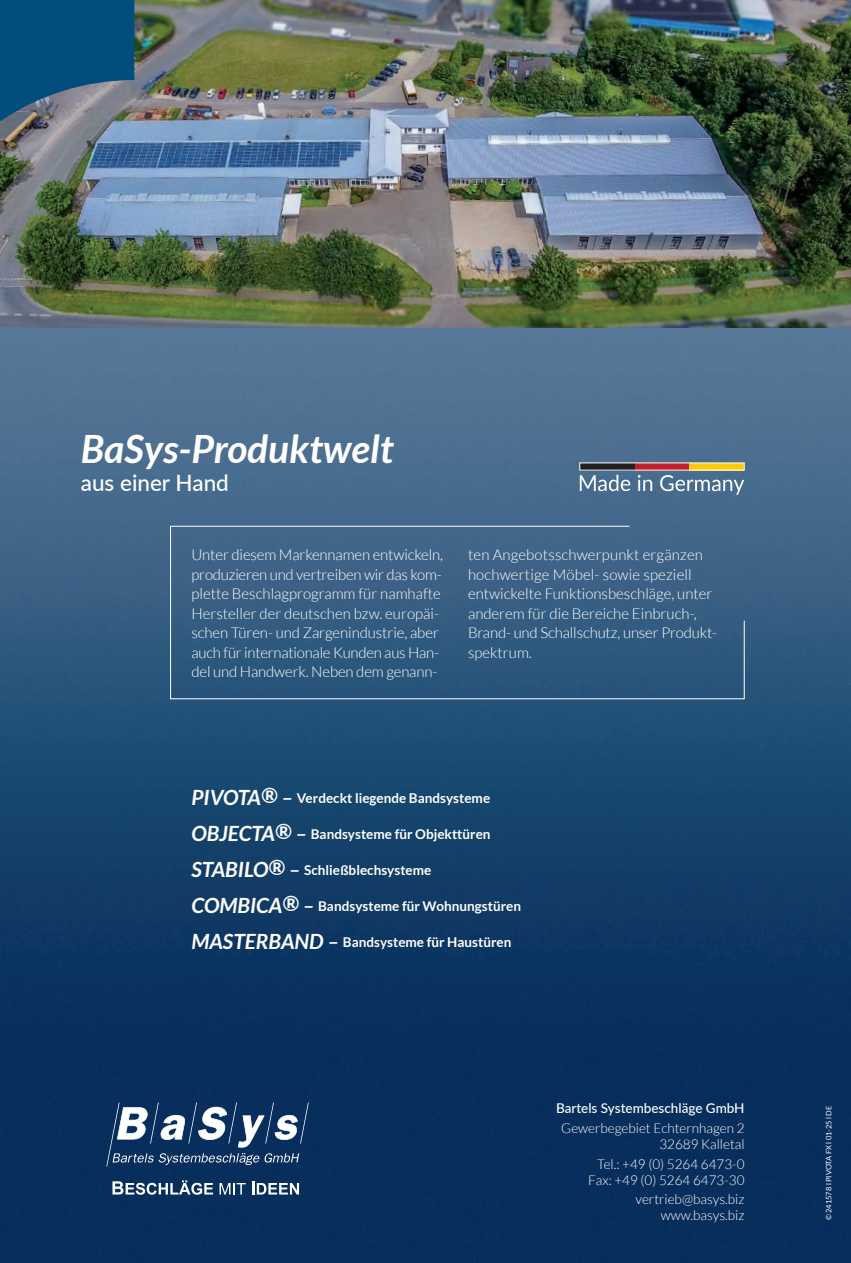
<style>
.page{position:relative;width:851px;height:1263px;background:#fff}
.page>*{position:absolute;margin:0;border:0;box-sizing:border-box;transform-origin:0 0}
.t1{font:italic 700 39px "Lato";color:#fff}
.t2{font:500 22.5px "Lato";color:#fff}
.t3{font:300 15px/19.5px "Lato";color:#fff}
.t4{font:700 13.5px "Lato";color:#fff}
.t5{font:300 13.5px/16.2px "Lato";color:#fff;text-align:right}
.t6{font:500 13.5px "Lato";color:#fff}
.t7{font:7.5px "Lato";color:#fff}
.s1{font-style:italic;font-size:21px}
</style>
<div class="page">
<img style="left:0;top:327px;width:850px;height:936px">
<img style="left:0;top:0;width:850px;height:327px">
<svg style="left:170px;top:525px;width:574px;height:174px;background:#375f83"></svg>
<svg style="left:579px;top:475px;width:165px;height:20px;background:#6d8ba7"></svg>
<div style="left:633px;top:463px;width:57px;height:7px;background:#c0212c"></div>
<div style="left:689px;top:463px;width:55px;height:7px;background:#fccb0b"></div>
<div style="left:579px;top:463px;width:55px;height:7px;background:#231f20"></div>
<svg style="left:112px;top:1180px;width:101px;height:15px"></svg>
<svg style="left:219px;top:1183px;width:27px;height:11px"></svg>
<svg style="left:252px;top:1181px;width:47px;height:13px"></svg>
<svg style="left:106px;top:1102px;width:203px;height:64px;background:#405e82"></svg>
<svg style="left:850px;top:48px;width:1px;height:683px"></svg>
<svg style="left:0;top:0;width:134px;height:122px;background:#1f5a80"></svg>
<h1 class="t1" style="left:81px;top:426px;width:314px">BaSys-Produktwelt</h1>
<h2 class="t2" style="left:81px;top:467px;width:149px">aus einer Hand</h2>
<p class="t3" style="left:191px;top:545px;width:253px">Unter diesem Markennamen entwickeln, produzieren und vertreiben wir das kom&shy;plette Beschlagprogramm für namhafte Hersteller der deutschen bzw. europäi&shy;schen Türen- und Zargenindustrie, aber auch für internationale Kunden aus Han&shy;del und Handwerk. Neben dem genann-</p>
<p class="t3" style="left:468px;top:545px;width:251px">ten Angebotsschwerpunkt ergänzen hochwertige Möbel- sowie speziell entwickelte Funktionsbeschläge, unter anderem für die Bereiche Einbruch-, Brand- und Schallschutz, unser Produkt&shy;spektrum.</p>
<p class="t4" style="left:191px;top:790px;width:300px"><span class="s1">PIVOTA® –</span> Verdeckt liegende Bandsysteme</p>
<p class="t4" style="left:191px;top:826px;width:300px"><span class="s1">OBJECTA® –</span> Bandsysteme für Objekttüren</p>
<p class="t4" style="left:191px;top:862px;width:241px"><span class="s1">STABILO® –</span> Schließblechsysteme</p>
<p class="t4" style="left:191px;top:898px;width:331px"><span class="s1">COMBICA® –</span> Bandsysteme für Wohnungstüren</p>
<p class="t4" style="left:191px;top:934px;width:321px"><span class="s1">MASTERBAND –</span> Bandsysteme für Haustüren</p>
<p class="t6" style="left:556px;top:1099px;width:190px">Bartels Systembeschläge GmbH</p>
<p class="t5" style="left:561px;top:1120px;width:185px">Gewerbegebiet Echternhagen 2<br>32689 Kalletal</p>
<p class="t5" style="left:588px;top:1155px;width:158px">Tel.: +49 (0) 5264 6473-0<br>Fax: +49 (0) 5264 6473-30</p>
<p class="t5" style="left:635px;top:1191px;width:110px">vertrieb@basys.biz www.basys.biz</p>
<p class="t7" style="left:824px;top:1220px;width:116px;rotate:-90deg">© 241578 l PIVOTA FX l 01-25 l DE</p>
</div>
